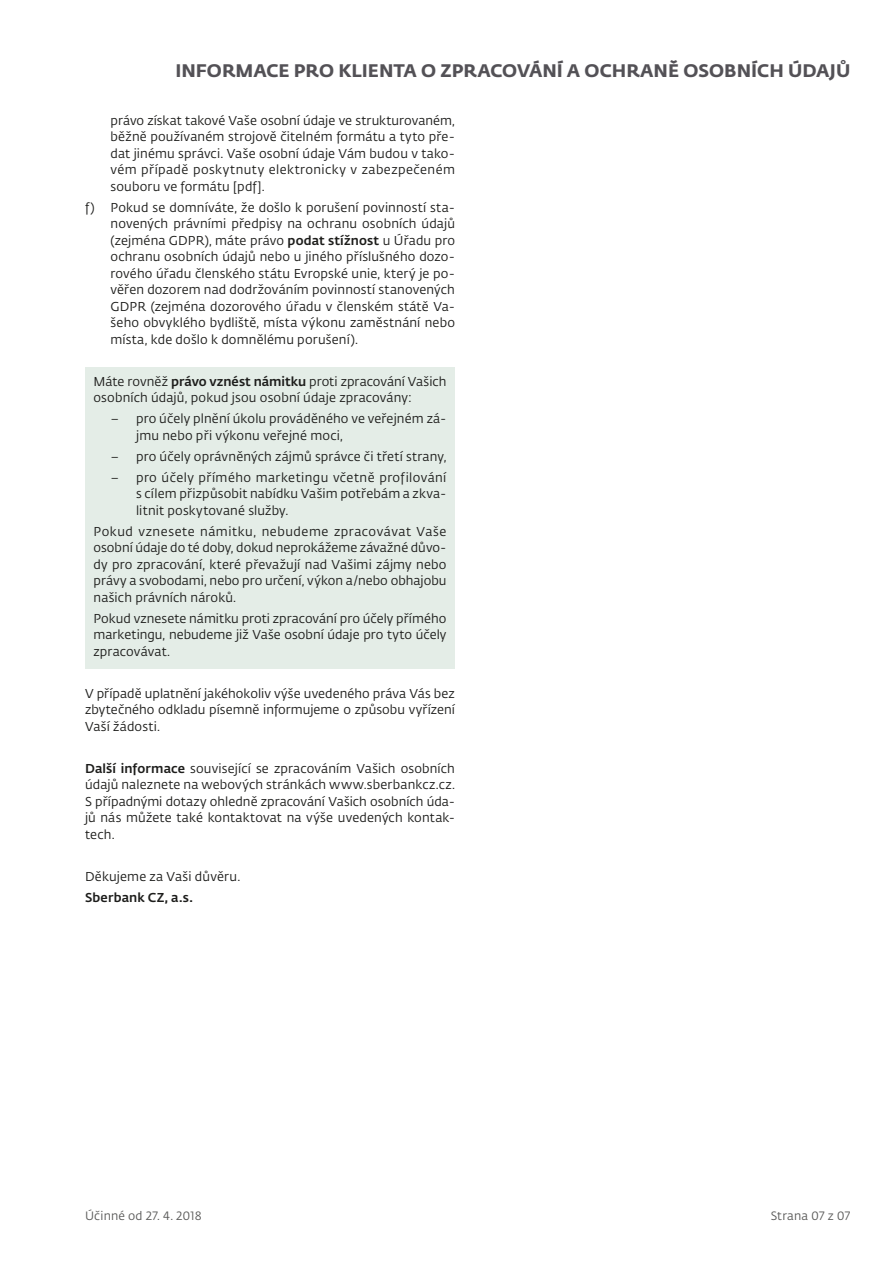
<style>
.page{position:relative;width:893px;height:1263px;background:#fff}
.page>*{position:absolute;margin:0;border:0;box-sizing:border-box;transform-origin:0 0}
.t1{font:18px "Fedra Sans Pro Bold LF";color:#535156}
.t2{font:12.75px/16.5px "Fedra Sans Pro Book LF";letter-spacing:.01em;color:#1d1d1b;text-align:justify}
.t3{font:12.75px "Fedra Sans Pro Medium LF";letter-spacing:.015em;color:#1d1d1b}
.t4{font:12px "Fedra Sans Pro Book LF";letter-spacing:.015em;color:#5a5a59}
.s1{font-family:"Fedra Sans Pro Medium LF"}
</style>
<div class="page">
<div style="left:85px;top:367px;width:370px;height:301px;background:#e4ede7"></div>
<h1 class="t1" style="left:175px;top:56px;width:676px">INFORMACE PRO KLIENTA O ZPRACOVÁNÍ A OCHRANĚ OSOBNÍCH ÚDAJŮ</h1>
<p class="t2" style="left:111px;top:112px;width:346px">právo získat takové Vaše osobní údaje ve strukturovaném, běžně používaném strojově čitelném formátu a tyto pře&shy;dat jinému správci. Vaše osobní údaje Vám budou v tako&shy;vém případě poskytnuty elektronicky v zabezpečeném souboru ve formátu [pdf].</p>
<p class="t2" style="left:111px;top:199px;width:346px;text-indent:-26px">f) Pokud se domníváte, že došlo k porušení povinností sta&shy;novených právními předpisy na ochranu osobních údajů (zejména GDPR), máte právo <span class="s1">podat stížnost</span> u Úřadu pro ochranu osobních údajů nebo u jiného příslušného dozo&shy;rového úřadu členského státu Evropské unie, který je po&shy;věřen dozorem nad dodržováním povinností stanovených GDPR (zejména dozorového úřadu v členském státě Va&shy;šeho obvyklého bydliště, místa výkonu zaměstnání nebo místa, kde došlo k domnělému porušení).</p>
<p class="t2" style="left:94px;top:373px;width:354px">Máte rovněž <span class="s1">právo vznést námitku</span> proti zpracování Vašich osobních údajů, pokud jsou osobní údaje zpracovány:</p>
<p class="t2" style="left:136px;top:410px;width:312px;text-indent:-26px">– pro účely plnění úkolu prováděného ve veřejném zá&shy;jmu nebo při výkonu veřejné moci,</p>
<p class="t2" style="left:111px;top:448px;width:337px">– pro účely oprávněných zájmů správce či třetí strany,</p>
<p class="t2" style="left:136px;top:469px;width:312px;text-indent:-26px">– pro účely přímého marketingu včetně profilování s cílem přizpůsobit nabídku Vašim potřebám a zkva&shy;litnit poskytované služby.</p>
<p class="t2" style="left:94px;top:523px;width:354px">Pokud vznesete námitku, nebudeme zpracovávat Vaše osobní údaje do té doby, dokud neprokážeme závažné důvo&shy;dy pro zpracování, které převažují nad Vašimi zájmy nebo právy a svobodami, nebo pro určení, výkon a/nebo obhajobu našich právních nároků.</p>
<p class="t2" style="left:94px;top:610px;width:354px">Pokud vznesete námitku proti zpracování pro účely přímého marketingu, nebudeme již Vaše osobní údaje pro tyto účely zpracovávat.</p>
<p class="t2" style="left:85px;top:685px;width:371px">V případě uplatnění jakéhokoliv výše uvedeného práva Vás bez zbytečného odkladu písemně informujeme o způsobu vyřízení Vaší žádosti.</p>
<p class="t2" style="left:85px;top:760px;width:371px"><span class="s1">Další informace</span> související se zpracováním Vašich osobních údajů naleznete na webových stránkách www.sberbankcz.cz.<br>S případnými dotazy ohledně zpracování Vašich osobních úda&shy;jů nás můžete také kontaktovat na výše uvedených kontak&shy;tech.</p>
<p class="t2" style="left:85px;top:868px;width:157px">Děkujeme za Vaši důvěru.</p>
<p class="t3" style="left:85px;top:888px;width:109px">Sberbank CZ, a.s.</p>
<p class="t4" style="left:85px;top:1208px;width:118px">Účinné od 27. 4. 2018</p>
<p class="t4" style="left:771px;top:1208px;width:81px">Strana 07 z 07</p>
</div>
